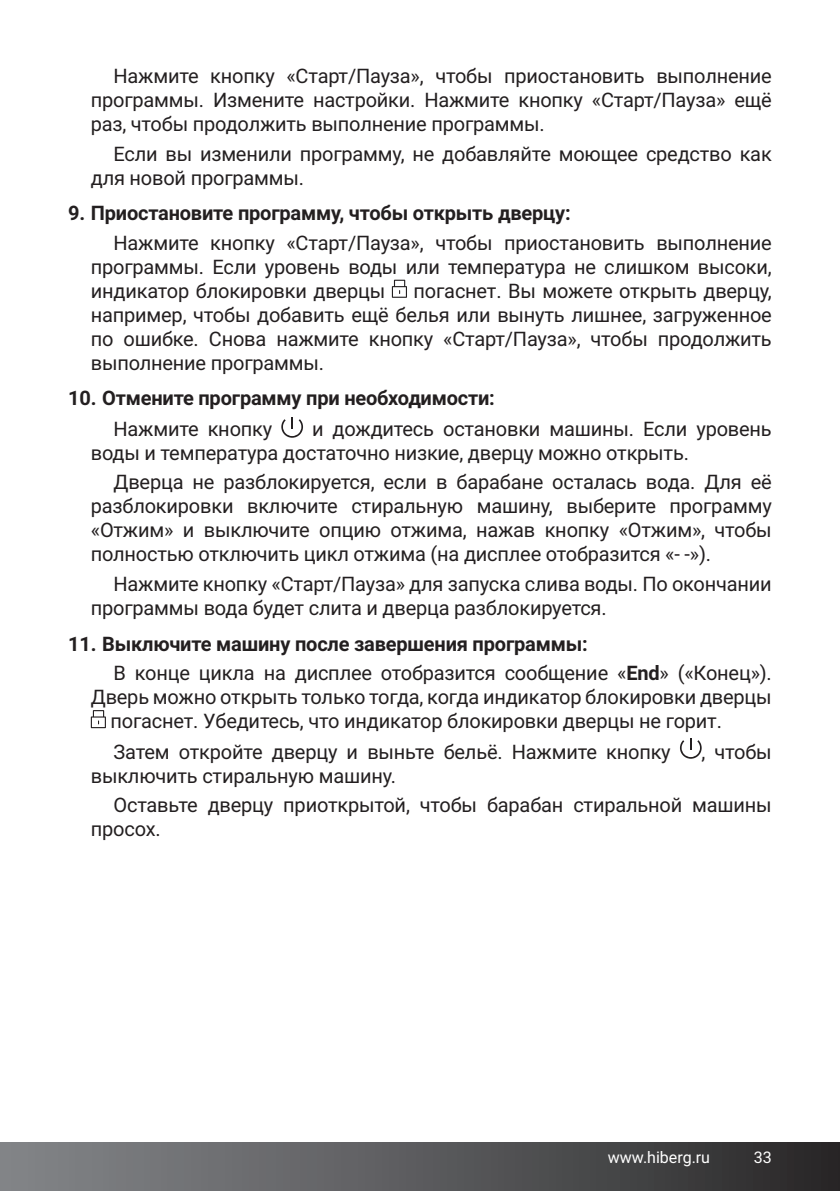
<style>
.page{position:relative;width:840px;height:1191px;background:#fff}
.page>*{position:absolute;margin:0;border:0;box-sizing:border-box;transform-origin:0 0}
.t1{font:20px/24px "Roboto";letter-spacing:-.01em;color:#231f20;text-align:justify}
.t2{font:700 20px "Roboto";letter-spacing:-.01em;color:#231f20}
.t3{font:16px "Roboto";color:#fff}
.s1{font-weight:700}
</style>
<div class="page">
<div style="left:0;top:1142px;width:839px;height:49px;background:linear-gradient(to right,#86888c,#2b2a2b)"></div>
<svg style="left:391px;top:280px;width:16px;height:18px"></svg>
<svg style="left:281px;top:417px;width:22px;height:21px"></svg>
<svg style="left:91px;top:710px;width:15px;height:18px"></svg>
<svg style="left:680px;top:738px;width:21px;height:20px"></svg>
<p class="t1" style="left:91px;top:63px;width:682px;text-indent:23px">Нажмите кнопку «Старт/Пауза», чтобы приостановить выполнение программы. Измените настройки. Нажмите кнопку «Старт/Пауза» ещё раз, чтобы продолжить выполнение программы.</p>
<p class="t1" style="left:91px;top:141px;width:682px;text-indent:23px">Если вы изменили программу, не добавляйте моющее средство как для новой программы.</p>
<p class="t2" style="left:68px;top:199px;width:504px">9. Приостановите программу, чтобы открыть дверцу:</p>
<p class="t1" style="left:91px;top:230px;width:682px;text-indent:23px">Нажмите кнопку «Старт/Пауза», чтобы приостановить выполнение программы. Если уровень воды или температура не слишком высоки, индикатор блокировки дверцы</p>
<p class="t1" style="left:91px;top:278px;width:682px;text-indent:322px">погаснет. Вы можете открыть дверцу, например, чтобы добавить ещё белья или вынуть лишнее, загруженное по ошибке. Снова нажмите кнопку «Старт/Пауза», чтобы продолжить выполнение программы.</p>
<p class="t2" style="left:68px;top:384px;width:428px">10. Отмените программу при необходимости:</p>
<p class="t1" style="left:113px;top:416px;width:160px">Нажмите кнопку</p>
<p class="t1" style="left:91px;top:416px;width:682px;text-indent:221px">и дождитесь остановки машины. Если уровень воды и температура достаточно низкие, дверцу можно открыть.</p>
<p class="t1" style="left:91px;top:469px;width:682px;text-indent:23px">Дверца не разблокируется, если в барабане осталась вода. Для её разблокировки включите стиральную машину, выберите программу «Отжим» и выключите опцию отжима, нажав кнопку «Отжим», чтобы полностью отключить цикл отжима (на дисплее отобразится «- -»).</p>
<p class="t1" style="left:91px;top:571px;width:682px;text-indent:23px">Нажмите кнопку «Старт/Пауза» для запуска слива воды. По окончании программы вода будет слита и дверца разблокируется.</p>
<p class="t2" style="left:68px;top:629px;width:521px">11. Выключите машину после завершения программы:</p>
<p class="t1" style="left:113px;top:660px;width:659px">В конце цикла на дисплее отобразится сообщение «<span class="s1">End</span>» («Конец»).</p>
<p class="t1" style="left:91px;top:684px;width:682px">Дверь можно открыть только тогда, когда индикатор блокировки дверцы</p>
<p class="t1" style="left:110px;top:708px;width:612px">погаснет. Убедитесь, что индикатор блокировки дверцы не горит.</p>
<p class="t1" style="left:113px;top:739px;width:558px">Затем откройте дверцу и выньте бельё. Нажмите кнопку</p>
<p class="t1" style="left:701px;top:739px;width:72px">, чтобы</p>
<p class="t1" style="left:91px;top:763px;width:307px">выключить стиральную машину.</p>
<p class="t1" style="left:91px;top:792px;width:682px;text-indent:23px">Оставьте дверцу приоткрытой, чтобы барабан стиральной машины просох.</p>
<p class="t3" style="left:607px;top:1145px;width:104px">www.hiberg.ru</p>
<p class="t3" style="left:753px;top:1145px;width:19px">33</p>
</div>
